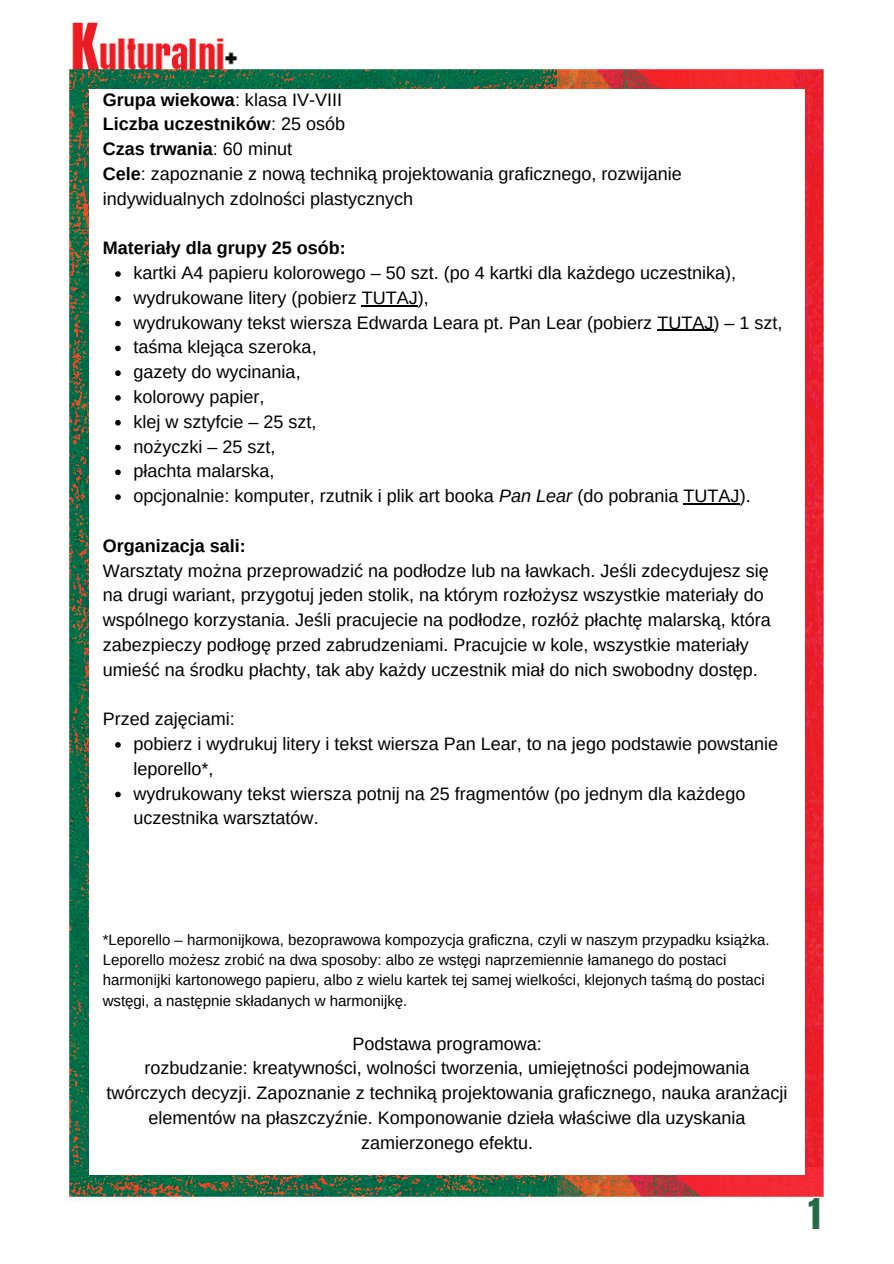
<style>
.page{position:relative;width:894px;height:1264px;background:#fff}
.page>*{position:absolute;margin:0;border:0;box-sizing:border-box;transform-origin:0 0}
.t1{font:36px "Anton";color:#266b46}
.t2{font:18px/24.8px "Arimo";color:#000}
.t3{font:700 18px "Arimo";color:#000}
.t4{font:15px/20.2px "Arimo";color:#000}
.s1{font-weight:700}
.s2{font-weight:400}
.s3{font-style:italic}
</style>
<div class="page">
<img style="left:63px;top:17px;width:494px;height:1185px">
<img style="left:557px;top:66px;width:267px;height:1135px">
<div style="left:89px;top:89px;width:715px;height:1086px;background:#fff"></div>
<svg style="left:115px;top:271px;width:6px;height:6px"></svg>
<svg style="left:115px;top:296px;width:6px;height:5px"></svg>
<hr style="left:362px;top:305px;width:56px;height:1px;background:#000">
<svg style="left:115px;top:321px;width:6px;height:5px"></svg>
<hr style="left:657px;top:330px;width:56px;height:1px;background:#000">
<svg style="left:115px;top:345px;width:6px;height:6px"></svg>
<svg style="left:115px;top:370px;width:6px;height:6px"></svg>
<svg style="left:115px;top:395px;width:6px;height:6px"></svg>
<svg style="left:115px;top:420px;width:6px;height:5px"></svg>
<svg style="left:115px;top:444px;width:6px;height:6px"></svg>
<svg style="left:115px;top:469px;width:6px;height:6px"></svg>
<svg style="left:115px;top:494px;width:6px;height:6px"></svg>
<hr style="left:683px;top:503px;width:56px;height:1px;background:#000">
<svg style="left:115px;top:742px;width:6px;height:5px"></svg>
<svg style="left:115px;top:791px;width:6px;height:6px"></svg>
<p class="t2" style="left:103px;top:87px;width:241px"><span class="s1">Grupa wiekowa</span>: klasa IV-VIII</p>
<p class="t3" style="left:103px;top:114px;width:244px">Liczba uczestników<span class="s2">: 25 osób</span></p>
<p class="t3" style="left:103px;top:139px;width:191px">Czas trwania<span class="s2">: 60 minut</span></p>
<p class="t2" style="left:103px;top:161px;width:580px"><span class="s1">Cele</span>: zapoznanie z nową techniką projektowania graficznego, rozwijanie indywidualnych zdolności plastycznych</p>
<p class="t3" style="left:103px;top:238px;width:245px">Materiały dla grupy 25 osób:</p>
<p class="t2" style="left:133px;top:260px;width:604px">kartki A4 papieru kolorowego – 50 szt. (po 4 kartki dla każdego uczestnika),</p>
<p class="t2" style="left:133px;top:285px;width:297px">wydrukowane litery (pobierz TUTAJ),</p>
<p class="t2" style="left:133px;top:310px;width:650px">wydrukowany tekst wiersza Edwarda Leara pt. Pan Lear (pobierz TUTAJ) – 1 szt,</p>
<p class="t2" style="left:133px;top:335px;width:185px">taśma klejąca szeroka,</p>
<p class="t2" style="left:133px;top:359px;width:169px">gazety do wycinania,</p>
<p class="t2" style="left:133px;top:384px;width:133px">kolorowy papier,</p>
<p class="t2" style="left:133px;top:409px;width:185px">klej w sztyfcie – 25 szt,</p>
<p class="t2" style="left:133px;top:434px;width:144px">nożyczki – 25 szt,</p>
<p class="t2" style="left:133px;top:459px;width:143px">płachta malarska,</p>
<p class="t2" style="left:133px;top:483px;width:618px">opcjonalnie: komputer, rzutnik i plik art booka <span class="s3">Pan Lear</span> (do pobrania TUTAJ).</p>
<p class="t3" style="left:103px;top:535px;width:145px">Organizacja sali:</p>
<p class="t2" style="left:103px;top:558px;width:669px">Warsztaty można przeprowadzić na podłodze lub na ławkach. Jeśli zdecydujesz się na drugi wariant, przygotuj jeden stolik, na którym rozłożysz wszystkie materiały do wspólnego korzystania. Jeśli pracujecie na podłodze, rozłóż płachtę malarską, która zabezpieczy podłogę przed zabrudzeniami. Pracujcie w kole, wszystkie materiały umieść na środku płachty, tak aby każdy uczestnik miał do nich swobodny dostęp.</p>
<p class="t2" style="left:103px;top:706px;width:134px">Przed zajęciami:</p>
<p class="t2" style="left:133px;top:731px;width:646px">pobierz i wydrukuj litery i tekst wiersza Pan Lear, to na jego podstawie powstanie leporello*,</p>
<p class="t2" style="left:133px;top:781px;width:613px">wydrukowany tekst wiersza potnij na 25 fragmentów (po jednym dla każdego uczestnika warsztatów.</p>
<p class="t4" style="left:103px;top:929px;width:668px">*Leporello – harmonijkowa, bezoprawowa kompozycja graficzna, czyli w naszym przypadku książka.<br>Leporello możesz zrobić na dwa sposoby: albo ze wstęgi naprzemiennie łamanego do postaci harmonijki kartonowego papieru, albo z wielu kartek tej samej wielkości, klejonych taśmą do postaci wstęgi, a następnie składanych w harmonijkę.</p>
<p class="t2" style="left:352px;top:1031px;width:191px">Podstawa programowa:</p>
<p class="t2" style="left:106px;top:1055px;width:682px;text-align:center">rozbudzanie: kreatywności, wolności tworzenia, umiejętności podejmowania twórczych decyzji. Zapoznanie z techniką projektowania graficznego, nauka aranżacji elementów na płaszczyźnie. Komponowanie dzieła właściwe dla uzyskania zamierzonego efektu.</p>
<p class="t1" style="left:808px;top:1187px;width:13px">1</p>
</div>
